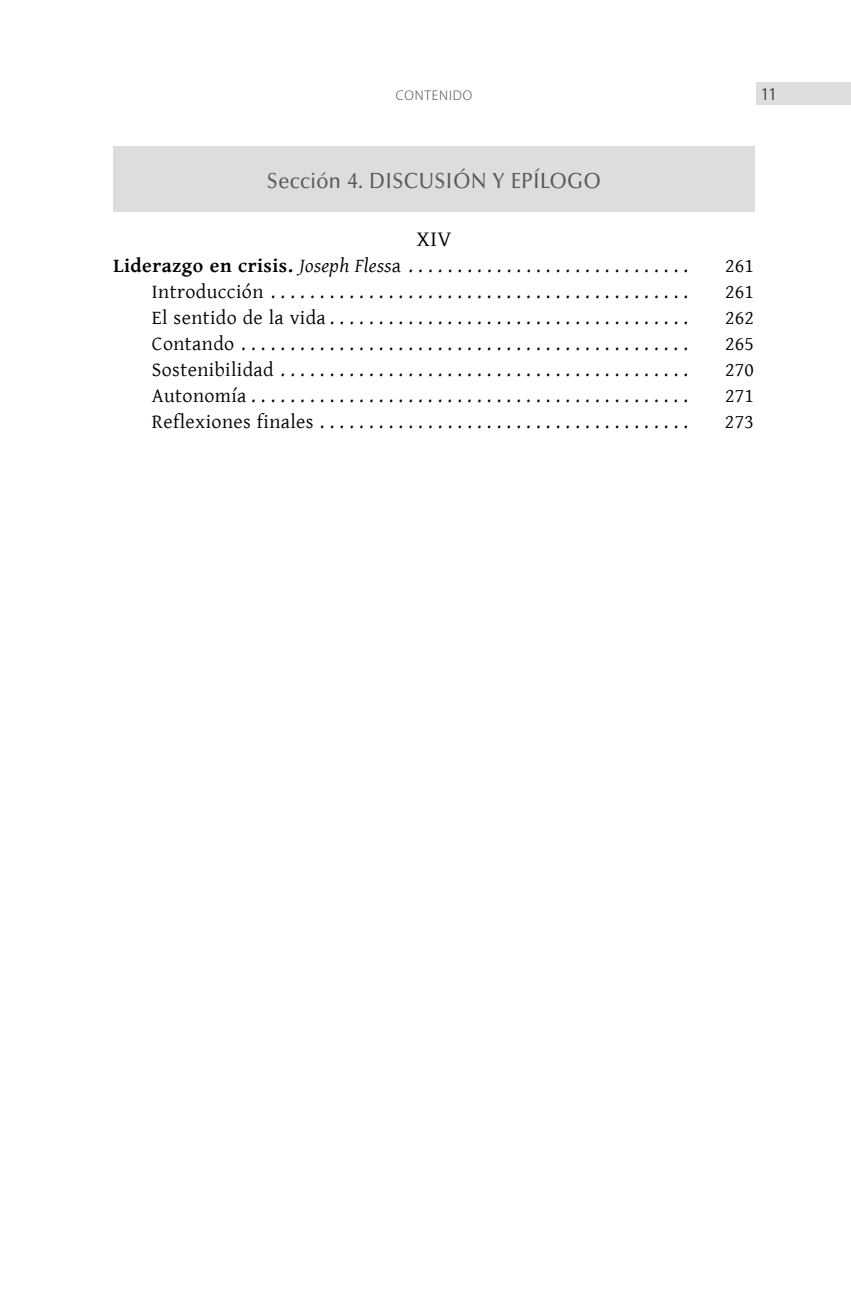
<style>
.page{position:relative;width:851px;height:1304px;background:#fff}
.page>*{position:absolute;margin:0;border:0;box-sizing:border-box;transform-origin:0 0}
.t1{font:500 22px "Optima LT Std";letter-spacing:.02em;color:#58595b;scale:.9 1}
.t2{font:22px "Gentium Basic";color:#000}
.t3{font:20px "Gentium Basic";letter-spacing:.02em;color:#000}
.t4{font:semi-condensed 18px "Myriad Pro";color:#414042;scale:.9 1}
.t5{font:300 14px "Myriad Pro";letter-spacing:.06em;color:#414042}
.s1{font-weight:700}
.s2{font-style:italic}
</style>
<div class="page">
<div style="left:756px;top:82px;width:94px;height:22px;background:#dcddde"></div>
<div style="left:113px;top:146px;width:641px;height:66px;background:#dcddde"></div>
<p class="t5" style="left:396px;top:88px;width:78px">CONTENIDO</p>
<p class="t4" style="left:760px;top:84px;width:19px">11</p>
<p class="t1" style="left:267px;top:168px;width:372px">Sección 4. DISCUSIÓN Y EPÍLOGO</p>
<p class="t2" style="left:416px;top:222px;width:37px">XIV</p>
<p class="t3" style="left:113px;top:250px;width:576px"><span class="s1">Liderazgo en crisis.</span><span class="s2">Joseph Fless</span>a .............................</p>
<p class="t3" style="left:725px;top:250px;width:30px">261</p>
<p class="t3" style="left:152px;top:276px;width:537px">Introducción ...........................................</p>
<p class="t3" style="left:725px;top:276px;width:30px">261</p>
<p class="t3" style="left:152px;top:302px;width:537px">El sentido de la vida .....................................</p>
<p class="t3" style="left:725px;top:302px;width:30px">262</p>
<p class="t3" style="left:152px;top:328px;width:537px">Contando ..............................................</p>
<p class="t3" style="left:725px;top:328px;width:30px">265</p>
<p class="t3" style="left:152px;top:354px;width:537px">Sostenibilidad ..........................................</p>
<p class="t3" style="left:725px;top:354px;width:30px">270</p>
<p class="t3" style="left:152px;top:380px;width:537px">Autonomía .............................................</p>
<p class="t3" style="left:725px;top:380px;width:30px">271</p>
<p class="t3" style="left:152px;top:406px;width:537px">Reflexiones finales ......................................</p>
<p class="t3" style="left:724px;top:406px;width:30px">273</p>
</div>
